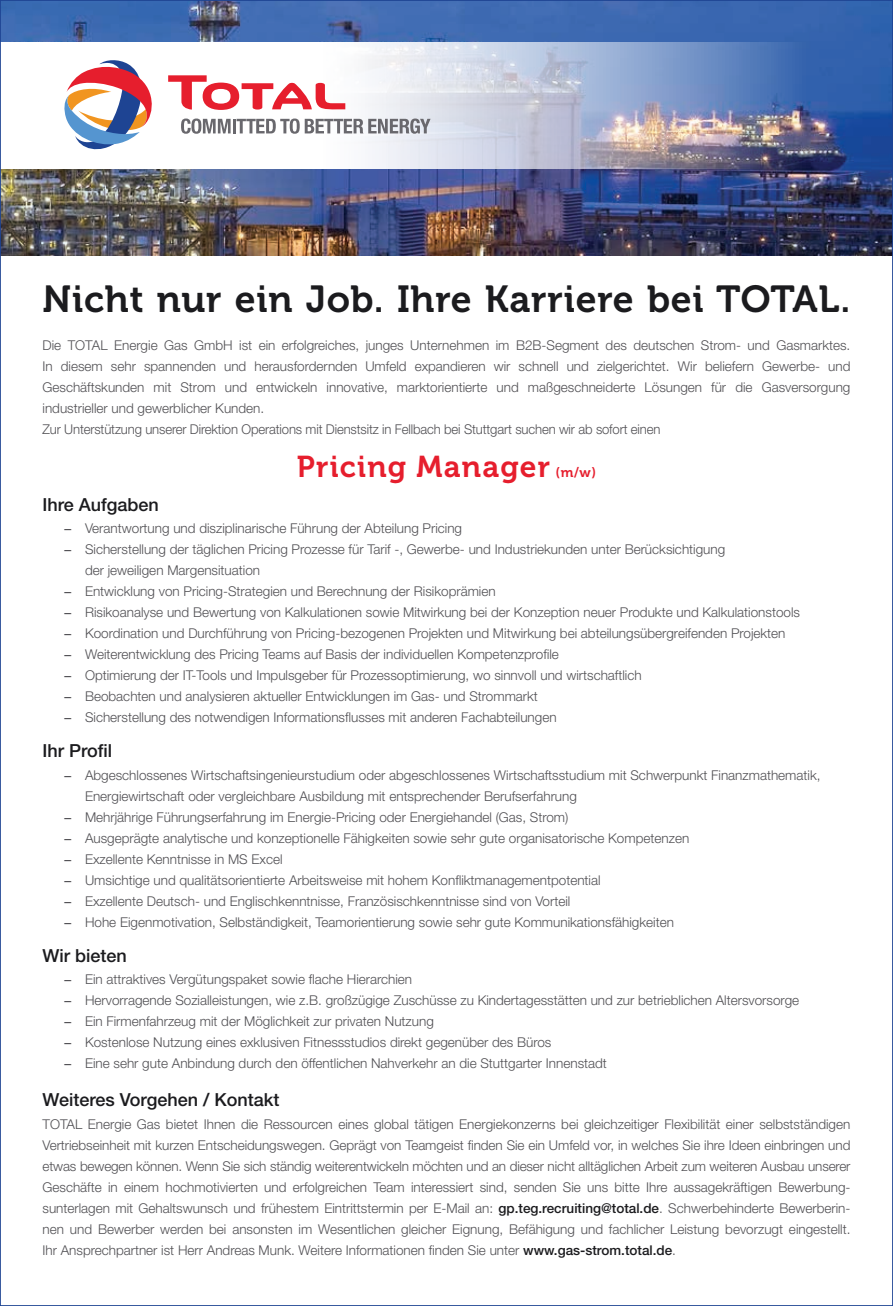
<style>
.page{position:relative;width:893px;height:1306px;background:#fff}
.page>*{position:absolute;margin:0;border:0;box-sizing:border-box;transform-origin:0 0}
.t1{font:37.5px "Museo 700";letter-spacing:.02em;color:#1b1b1e}
.t2{font:30px "Museo 700";letter-spacing:.04em;color:#e61e2d}
.t3{font:500 18px "Helvetica Neue LT Pro";color:#1b1b1e}
.t4{font:300 13.5px/21px "Helvetica Neue LT Pro";color:#515054}
.t5{font:13.5px "Museo 700";color:#e61e2d}
.t6{font:condensed 5.7px/10.1px "Helvetica";letter-spacing:.02em;color:#1b1b1e}
.s1{font-family:"Helvetica Neue LT Std";font-weight:400;font-stretch:expanded}
.s2{font-weight:500;color:#1b1b1e}
</style>
<div class="page">
<img style="left:2px;top:2px;width:889px;height:253px">
<img style="left:2px;top:43px;width:889px;height:126px">
<svg style="left:168px;top:75px;width:177px;height:35px"></svg>
<svg style="left:181px;top:118px;width:50px;height:16px"></svg>
<hr style="left:233px;top:119px;width:3px;height:14px;background:#69686d">
<svg style="left:237px;top:118px;width:194px;height:16px"></svg>
<svg style="left:64px;top:60px;width:93px;height:90px"></svg>
<h1 class="t1" style="left:43px;top:278px;width:809px">Nicht nur ein Job. Ihre Karriere bei TOTAL.</h1>
<p class="t4" style="left:43px;top:334px;width:809px">Die TOTAL Energie Gas GmbH ist ein erfolgreiches, junges Unternehmen im B2B-Segment des deutschen Strom- und Gasmarktes.<br>In diesem sehr spannenden und herausfordernden Umfeld expandieren wir schnell und zielgerichtet. Wir beliefern Gewerbe- und Geschäftskunden mit Strom und entwickeln innovative, marktorientierte und maßgeschneiderte Lösungen für die Gasversorgung industrieller und gewerblicher Kunden.<br>Zur Unterstützung unserer Direktion Operations mit Dienstsitz in Fellbach bei Stuttgart suchen wir ab sofort einen</p>
<h2 class="t2" style="left:297px;top:450px;width:255px">Pricing Manager</h2>
<p class="t5" style="left:556px;top:465px;width:42px">(m/w)</p>
<p class="t6" style="left:110px;top:293px;width:41px">M100% Y80%<br>M48% Y100%</p>
<p class="t6" style="left:416px;top:308px;width:38px">M100% Y80%</p>
<h3 class="t3" style="left:43px;top:493px;width:118px">Ihre Aufgaben</h3>
<p class="t4" style="left:64px;top:517px;width:400px"><span class="s1">−</span> Verantwortung und disziplinarische Führung der Abteilung Pricing</p>
<p class="t4" style="left:64px;top:538px;width:663px"><span class="s1">−</span> Sicherstellung der täglichen Pricing Prozesse für Tarif -, Gewerbe- und Industriekunden unter Berücksichtigung</p>
<p class="t4" style="left:85px;top:559px;width:177px">der jeweiligen Margensituation</p>
<p class="t4" style="left:64px;top:580px;width:433px"><span class="s1">−</span> Entwicklung von Pricing-Strategien und Berechnung der Risikoprämien</p>
<p class="t4" style="left:64px;top:601px;width:738px"><span class="s1">−</span> Risikoanalyse und Bewertung von Kalkulationen sowie Mitwirkung bei der Konzeption neuer Produkte und Kalkulationstools</p>
<p class="t4" style="left:64px;top:622px;width:723px"><span class="s1">−</span> Koordination und Durchführung von Pricing-bezogenen Projekten und Mitwirkung bei abteilungsübergreifenden Projekten</p>
<p class="t4" style="left:64px;top:643px;width:497px"><span class="s1">−</span> Weiterentwicklung des Pricing Teams auf Basis der individuellen Kompetenzprofile</p>
<p class="t4" style="left:64px;top:664px;width:579px"><span class="s1">−</span> Optimierung der IT-Tools und Impulsgeber für Prozessoptimierung, wo sinnvoll und wirtschaftlich</p>
<p class="t4" style="left:64px;top:685px;width:476px"><span class="s1">−</span> Beobachten und analysieren aktueller Entwicklungen im Gas- und Strommarkt</p>
<p class="t4" style="left:64px;top:706px;width:494px"><span class="s1">−</span> Sicherstellung des notwendigen Informationsflusses mit anderen Fachabteilungen</p>
<h3 class="t3" style="left:43px;top:740px;width:71px">Ihr Profil</h3>
<p class="t4" style="left:64px;top:764px;width:758px"><span class="s1">−</span> Abgeschlossenes Wirtschaftsingenieurstudium oder abgeschlossenes Wirtschaftsstudium mit Schwerpunkt Finanzmathematik,</p>
<p class="t4" style="left:85px;top:785px;width:493px">Energiewirtschaft oder vergleichbare Ausbildung mit entsprechender Berufserfahrung</p>
<p class="t4" style="left:64px;top:806px;width:506px"><span class="s1">−</span> Mehrjährige Führungserfahrung im Energie-Pricing oder Energiehandel (Gas, Strom)</p>
<p class="t4" style="left:64px;top:827px;width:627px"><span class="s1">−</span> Ausgeprägte analytische und konzeptionelle Fähigkeiten sowie sehr gute organisatorische Kompetenzen</p>
<p class="t4" style="left:64px;top:848px;width:220px"><span class="s1">−</span> Exzellente Kenntnisse in MS Excel</p>
<p class="t4" style="left:64px;top:869px;width:538px"><span class="s1">−</span> Umsichtige und qualitätsorientierte Arbeitsweise mit hohem Konfliktmanagementpotential</p>
<p class="t4" style="left:64px;top:890px;width:508px"><span class="s1">−</span> Exzellente Deutsch- und Englischkenntnisse, Französischkenntnisse sind von Vorteil</p>
<p class="t4" style="left:64px;top:911px;width:612px"><span class="s1">−</span> Hohe Eigenmotivation, Selbständigkeit, Teamorientierung sowie sehr gute Kommunikationsfähigkeiten</p>
<h3 class="t3" style="left:43px;top:944px;width:86px">Wir bieten</h3>
<p class="t4" style="left:64px;top:968px;width:737px"><span class="s1">−</span> Ein attraktives Vergütungspaket sowie flache Hierarchien<br><span class="s1">−</span> Hervorragende Sozialleistungen, wie z.B. großzügige Zuschüsse zu Kindertagesstätten und zur betrieblichen Altersvorsorge <span class="s1">−</span> Ein Firmenfahrzeug mit der Möglichkeit zur privaten Nutzung<br><span class="s1">−</span> Kostenlose Nutzung eines exklusiven Fitnessstudios direkt gegenüber des Büros<br><span class="s1">−</span> Eine sehr gute Anbindung durch den öffentlichen Nahverkehr an die Stuttgarter Innenstadt</p>
<h3 class="t3" style="left:43px;top:1088px;width:239px">Weiteres Vorgehen / Kontakt</h3>
<p class="t4" style="left:43px;top:1112px;width:809px;text-align:justify">TOTAL Energie Gas bietet Ihnen die Ressourcen eines global tätigen Energiekonzerns bei gleichzeitiger Flexibilität einer selbstständigen Vertriebseinheit mit kurzen Entscheidungswegen. Geprägt von Teamgeist finden Sie ein Umfeld vor, in welches Sie ihre Ideen einbringen und etwas bewegen können. Wenn Sie sich ständig weiterentwickeln möchten und an dieser nicht alltäglichen Arbeit zum weiteren Ausbau unserer Geschäfte in einem hochmotivierten und erfolgreichen Team interessiert sind, senden Sie uns bitte Ihre aussagekräftigen Bewerbung&shy;sunterlagen mit Gehaltswunsch und frühestem Eintrittstermin per E-Mail an: <span class="s2">gp.teg.recruiting@total.de</span>. Schwerbehinderte Bewerberin&shy;nen und Bewerber werden bei ansonsten im Wesentlichen gleicher Eignung, Befähigung und fachlicher Leistung bevorzugt eingestellt.<br>Ihr Ansprechpartner ist Herr Andreas Munk. Weitere Informationen finden Sie unter <span class="s2">www.gas-strom.total.de</span>.</p>
</div>
